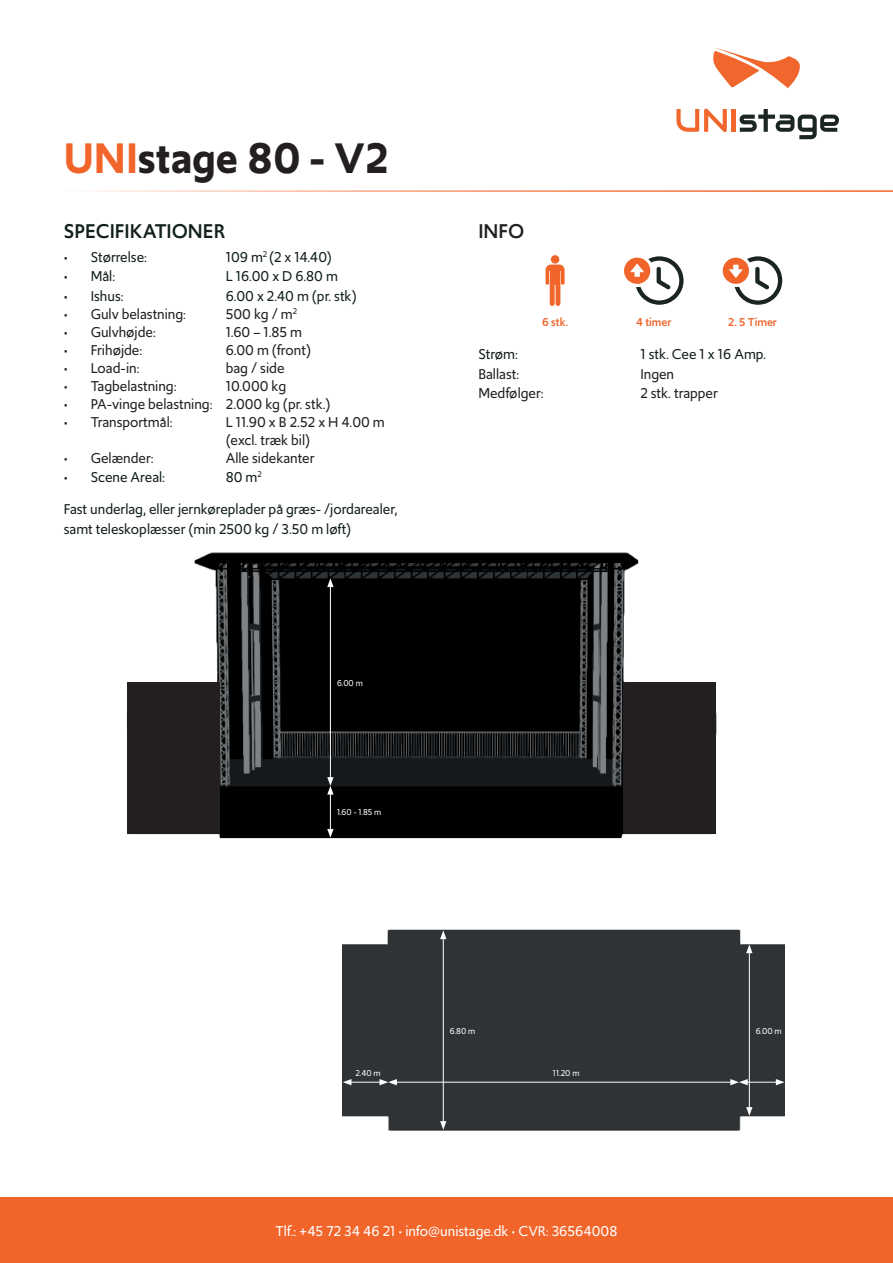
<style>
.page{position:relative;width:893px;height:1263px;background:#fff}
.page>*{position:absolute;margin:0;border:0;box-sizing:border-box;transform-origin:0 0}
.t1{font:600 45px "Upgrade";color:#231f20}
.t2{font:500 21px "Upgrade";color:#12201b}
.t3{font:500 21px "Upgrade";color:#231f20}
.t4{font:15px/18px "Upgrade";color:#231f20}
.t5{font:15px/32.2px "Upgrade";color:#12201b}
.t6{font:15px "Upgrade";color:#fff}
.t7{font:500 12px "Upgrade";color:#f2652a}
.t8{font:9px "Upgrade";color:#fff}
.s1{color:#f2652a}
.s2{font-style:inherit}
</style>
<div class="page">
<div style="left:0;top:1197px;width:893px;height:66px;background:#f2652a"></div>
<svg style="left:676px;top:109px;width:51px;height:23px"></svg>
<hr style="left:732px;top:109px;width:4px;height:23px;background:#f1662c">
<svg style="left:740px;top:109px;width:99px;height:30px"></svg>
<svg style="left:713px;top:48px;width:87px;height:40px"></svg>
<hr style="left:64px;top:190px;width:829px;height:2px;background:#f2652a">
<img style="left:126px;top:552px;width:591px;height:287px">
<div style="left:343px;top:929px;width:441px;height:202px;background:#2f3336"></div>
<hr style="left:330px;top:585px;width:1px;height:194px;background:#fff">
<svg style="left:327px;top:578px;width:7px;height:9px"></svg>
<hr style="left:330px;top:792px;width:1px;height:39px;background:#fff">
<svg style="left:327px;top:777px;width:7px;height:17px"></svg>
<svg style="left:327px;top:829px;width:7px;height:9px"></svg>
<hr style="left:349px;top:1082px;width:33px;height:1px;background:#fff">
<svg style="left:343px;top:1079px;width:8px;height:6px"></svg>
<hr style="left:745px;top:1082px;width:33px;height:1px;background:#fff">
<svg style="left:776px;top:1079px;width:8px;height:6px"></svg>
<hr style="left:443px;top:937px;width:1px;height:186px;background:#fff">
<svg style="left:440px;top:930px;width:6px;height:9px"></svg>
<svg style="left:440px;top:1121px;width:6px;height:9px"></svg>
<hr style="left:394px;top:1082px;width:339px;height:1px;background:#fff">
<svg style="left:379px;top:1079px;width:18px;height:6px"></svg>
<svg style="left:730px;top:1079px;width:18px;height:6px"></svg>
<div style="left:127px;top:683px;width:93px;height:151px;background:#231f20"></div>
<div style="left:623px;top:683px;width:93px;height:151px;background:#231f20"></div>
<hr style="left:749px;top:951px;width:1px;height:158px;background:#fff">
<svg style="left:746px;top:944px;width:6px;height:9px"></svg>
<svg style="left:746px;top:1107px;width:6px;height:9px"></svg>
<svg style="left:546px;top:255px;width:19px;height:51px"></svg>
<svg style="left:624px;top:256px;width:59px;height:49px"></svg>
<svg style="left:723px;top:256px;width:59px;height:49px"></svg>
<h1 class="t1" style="left:64px;top:139px;width:326px"><span class="s1">UNI</span>stage 80 - V2</h1>
<h2 class="t2" style="left:64px;top:222px;width:163px">SPECIFIKATIONER</h2>
<p class="t5" style="left:64px;top:242px;width:85px">• Størrelse:</p>
<p class="t5" style="left:226px;top:242px;width:108px">109 m<sup>2</sup> (2 x 14.40)</p>
<p class="t5" style="left:64px;top:261px;width:53px">• Mål:</p>
<p class="t5" style="left:226px;top:261px;width:114px">L 16.00 x D 6.80 m</p>
<p class="t5" style="left:64px;top:281px;width:61px">• Ishus:</p>
<p class="t5" style="left:226px;top:281px;width:132px">6.00 x 2.40 m (pr. stk)</p>
<p class="t4" style="left:64px;top:306px;width:124px">• Gulv belastning:</p>
<p class="t4" style="left:226px;top:306px;width:73px">500 kg / m<sup>2</sup></p>
<p class="t4" style="left:64px;top:324px;width:94px">• Gulvhøjde:</p>
<p class="t4" style="left:226px;top:324px;width:78px">1.60 – 1.85 m</p>
<p class="t4" style="left:64px;top:342px;width:80px">• Frihøjde:</p>
<p class="t4" style="left:226px;top:342px;width:87px">6.00 m (front)</p>
<p class="t4" style="left:64px;top:360px;width:77px">• Load-in:</p>
<p class="t4" style="left:226px;top:360px;width:60px">bag / side</p>
<p class="t4" style="left:64px;top:378px;width:114px">• Tagbelastning:</p>
<p class="t4" style="left:226px;top:378px;width:62px">10.000 kg</p>
<p class="t4" style="left:64px;top:396px;width:268px">• PA-vinge belastning: 2.000 kg (pr. stk.)</p>
<p class="t4" style="left:64px;top:414px;width:110px">• Transportmål:</p>
<p class="t4" style="left:226px;top:414px;width:161px">L 11.90 x B 2.52 x H 4.00 m (excl. træk bil)</p>
<p class="t4" style="left:64px;top:450px;width:91px">• Gelænder:</p>
<p class="t4" style="left:226px;top:450px;width:90px">Alle sidekanter</p>
<p class="t5" style="left:64px;top:462px;width:103px">• Scene Areal:</p>
<p class="t5" style="left:64px;top:462px;width:335px;text-indent:162px">80 m<sup>2<br></sup>Fast underlag, eller jernkøreplader på græs- /jordarealer,</p>
<p class="t5" style="left:64px;top:514px;width:289px">samt teleskoplæsser (min 2500 kg / 3.50 m løft)</p>
<p class="t8" style="left:337px;top:679px;width:27px">6.00 m</p>
<p class="t8" style="left:337px;top:808px;width:46px">1.60 - 1.85 m</p>
<h2 class="t3" style="left:478px;top:222px;width:48px">INFO</h2>
<p class="t7" style="left:542px;top:317px;width:28px">6 stk.</p>
<p class="t7" style="left:636px;top:317px;width:37px">4 timer</p>
<p class="t7" style="left:728px;top:317px;width:50px">2. 5 Timer</p>
<p class="t5" style="left:478px;top:339px;width:41px">Strøm:</p>
<p class="t5" style="left:640px;top:339px;width:127px">1 stk. Cee 1 x 16 Amp.</p>
<p class="t4" style="left:478px;top:366px;width:42px">Ballast:</p>
<p class="t4" style="left:640px;top:366px;width:35px">Ingen</p>
<p class="t4" style="left:478px;top:385px;width:67px">Medfølger:</p>
<p class="t4" style="left:640px;top:385px;width:79px">2 stk. trapper</p>
<p class="t8" style="left:355px;top:1069px;width:27px">2.40 m</p>
<p class="t8" style="left:450px;top:1027px;width:27px">6.80 m</p>
<p class="t8" style="left:553px;top:1069px;width:28px">11.20 m</p>
<p class="t8" style="left:756px;top:1027px;width:27px">6.00 m</p>
<p class="t6" style="left:275px;top:1225px;width:343px">Tlf.: +45 72 34 46 21 <span class="s2">•</span> info@unistage.dk <span class="s2">•</span> CVR: 36564008</p>
</div>
